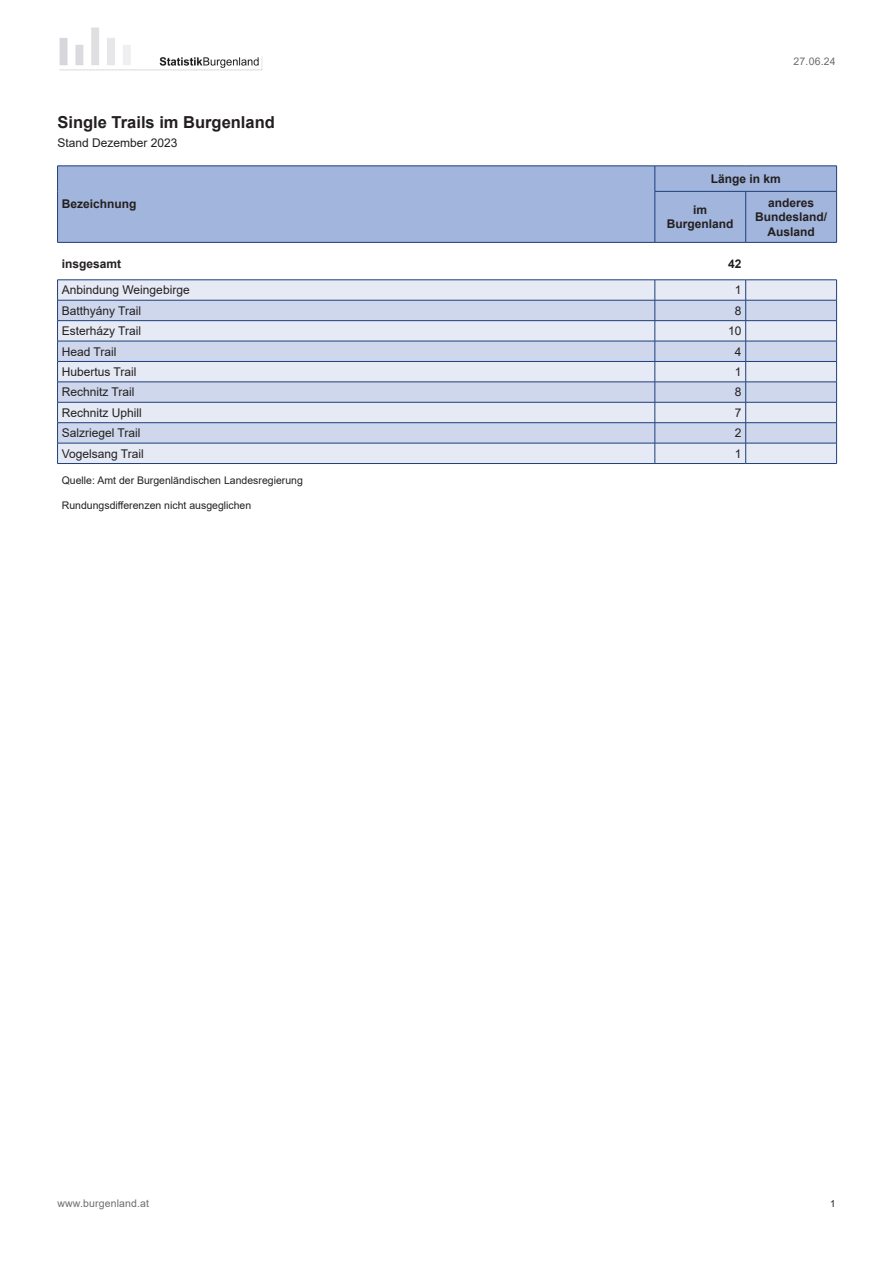
<style>
.page{position:relative;width:893px;height:1263px;background:#fff}
.page>*{position:absolute;margin:0;border:0;box-sizing:border-box;transform-origin:0 0}
.Tabelle_Überschrift_1__Ebene{font:700 16.5px "Arial";color:#231f20}
.Tabellenkörper{font:12px "Arial";color:#231f20}
.Tabellenkopf{font:700 12px/14.4px "Arial";color:#231f20;text-align:center}
.Tabelle_Überschrift_2__Ebene{font:12px "Arial";color:#231f20}
.Tabellenkörper-2{font:700 12px "Arial";color:#231f20}
.Quelle{font:10.5px "Arial";color:#231f20}
.t1{font:10.5px "Arial";letter-spacing:.015em;color:#6c6d70}
.t2{font:9.75px "Arial";color:#231f20}
</style>
<div class="page">
<img style="left:59px;top:27px;width:204px;height:44px">
<div style="left:58px;top:167px;width:778px;height:75px;background:#a2b5dc"></div>
<div style="left:58px;top:281px;width:778px;height:182px;background:#e5eaf5"></div>
<svg style="left:58px;top:301px;width:778px;height:142px;background:#d4dced"></svg>
<hr style="left:57px;top:166px;width:598px;height:1px;background:#1e3e7b">
<svg style="left:57px;top:167px;width:1px;height:24px"></svg>
<hr style="left:655px;top:166px;width:91px;height:1px;background:#1e3e7b">
<svg style="left:655px;top:166px;width:1px;height:25px"></svg>
<hr style="left:746px;top:166px;width:91px;height:1px;background:#1e3e7b">
<svg style="left:836px;top:166px;width:1px;height:25px"></svg>
<hr style="left:57px;top:191px;width:1px;height:51px;background:#1e3e7b">
<hr style="left:655px;top:191px;width:91px;height:1px;background:#1e3e7b">
<hr style="left:655px;top:191px;width:1px;height:51px;background:#1e3e7b">
<hr style="left:746px;top:191px;width:91px;height:1px;background:#1e3e7b">
<hr style="left:745px;top:191px;width:1px;height:51px;background:#1e3e7b">
<hr style="left:836px;top:191px;width:1px;height:51px;background:#1e3e7b">
<hr style="left:57px;top:242px;width:598px;height:1px;background:#1e3e7b">
<hr style="left:655px;top:242px;width:91px;height:1px;background:#1e3e7b">
<hr style="left:746px;top:242px;width:91px;height:1px;background:#1e3e7b">
<hr style="left:57px;top:280px;width:598px;height:1px;background:#1e3e7b">
<hr style="left:655px;top:280px;width:91px;height:1px;background:#1e3e7b">
<hr style="left:746px;top:280px;width:91px;height:1px;background:#1e3e7b">
<hr style="left:57px;top:300px;width:598px;height:1px;background:#1e3e7b">
<hr style="left:655px;top:300px;width:91px;height:1px;background:#1e3e7b">
<hr style="left:746px;top:300px;width:91px;height:1px;background:#1e3e7b">
<hr style="left:57px;top:320px;width:598px;height:1px;background:#1e3e7b">
<hr style="left:655px;top:320px;width:91px;height:1px;background:#1e3e7b">
<hr style="left:746px;top:320px;width:91px;height:1px;background:#1e3e7b">
<hr style="left:57px;top:341px;width:598px;height:1px;background:#1e3e7b">
<hr style="left:655px;top:341px;width:91px;height:1px;background:#1e3e7b">
<hr style="left:746px;top:341px;width:91px;height:1px;background:#1e3e7b">
<hr style="left:57px;top:361px;width:598px;height:1px;background:#1e3e7b">
<hr style="left:655px;top:361px;width:91px;height:1px;background:#1e3e7b">
<hr style="left:746px;top:361px;width:91px;height:1px;background:#1e3e7b">
<hr style="left:57px;top:382px;width:598px;height:1px;background:#1e3e7b">
<hr style="left:655px;top:382px;width:91px;height:1px;background:#1e3e7b">
<hr style="left:746px;top:382px;width:91px;height:1px;background:#1e3e7b">
<hr style="left:57px;top:402px;width:598px;height:1px;background:#1e3e7b">
<hr style="left:655px;top:402px;width:91px;height:1px;background:#1e3e7b">
<hr style="left:746px;top:402px;width:91px;height:1px;background:#1e3e7b">
<hr style="left:57px;top:422px;width:598px;height:1px;background:#1e3e7b">
<hr style="left:655px;top:422px;width:91px;height:1px;background:#1e3e7b">
<hr style="left:746px;top:422px;width:91px;height:1px;background:#1e3e7b">
<hr style="left:57px;top:443px;width:598px;height:1px;background:#1e3e7b">
<svg style="left:57px;top:281px;width:1px;height:182px"></svg>
<hr style="left:655px;top:443px;width:91px;height:1px;background:#1e3e7b">
<svg style="left:655px;top:280px;width:1px;height:183px"></svg>
<hr style="left:746px;top:443px;width:91px;height:1px;background:#1e3e7b">
<svg style="left:745px;top:280px;width:1px;height:183px"></svg>
<svg style="left:836px;top:280px;width:1px;height:183px"></svg>
<hr style="left:57px;top:463px;width:598px;height:1px;background:#1e3e7b">
<hr style="left:655px;top:463px;width:91px;height:1px;background:#1e3e7b">
<hr style="left:746px;top:463px;width:91px;height:1px;background:#1e3e7b">
<p class="Tabelle_Überschrift_1__Ebene" style="left:58px;top:111px;width:219px">Single Trails im Burgenland</p>
<p class="Tabelle_Überschrift_2__Ebene" style="left:58px;top:134px;width:122px">Stand Dezember 2023</p>
<p class="Tabellenkopf" style="left:62px;top:197px;width:76px">Bezeichnung</p>
<p class="t1" style="left:794px;top:54px;width:43px">27.06.24</p>
<p class="Tabellenkopf" style="left:711px;top:172px;width:72px">Länge in km</p>
<p class="Tabellenkopf" style="left:693px;top:203px;width:16px">im</p>
<p class="Tabellenkopf" style="left:667px;top:217px;width:68px">Burgenland</p>
<p class="Tabellenkopf" style="left:755px;top:196px;width:74px">anderes<br>Bundesland/<br>Ausland</p>
<p class="Tabellenkörper-2" style="left:62px;top:255px;width:61px">insgesamt</p>
<p class="Tabellenkörper-2" style="left:728px;top:255px;width:15px">42</p>
<p class="Tabellenkörper" style="left:62px;top:282px;width:129px">Anbindung Weingebirge</p>
<p class="Tabellenkörper" style="left:735px;top:282px;width:8px">1</p>
<p class="Tabellenkörper" style="left:62px;top:302px;width:81px">Batthyány Trail</p>
<p class="Tabellenkörper" style="left:735px;top:302px;width:8px">8</p>
<p class="Tabellenkörper" style="left:62px;top:323px;width:81px">Esterházy Trail</p>
<p class="Tabellenkörper" style="left:728px;top:323px;width:15px">10</p>
<p class="Tabellenkörper" style="left:62px;top:343px;width:56px">Head Trail</p>
<p class="Tabellenkörper" style="left:735px;top:343px;width:8px">4</p>
<p class="Tabellenkörper" style="left:62px;top:364px;width:76px">Hubertus Trail</p>
<p class="Tabellenkörper" style="left:735px;top:364px;width:8px">1</p>
<p class="Tabellenkörper" style="left:62px;top:384px;width:74px">Rechnitz Trail</p>
<p class="Tabellenkörper" style="left:735px;top:384px;width:8px">8</p>
<p class="Tabellenkörper" style="left:62px;top:404px;width:82px">Rechnitz Uphill</p>
<p class="Tabellenkörper" style="left:735px;top:404px;width:8px">7</p>
<p class="Tabellenkörper" style="left:62px;top:425px;width:80px">Salzriegel Trail</p>
<p class="Tabellenkörper" style="left:735px;top:425px;width:8px">2</p>
<p class="Tabellenkörper" style="left:62px;top:445px;width:84px">Vogelsang Trail</p>
<p class="Tabellenkörper" style="left:735px;top:445px;width:8px">1</p>
<p class="Quelle" style="left:62px;top:473px;width:243px">Quelle: Amt der Burgenländischen Landesregierung</p>
<p class="Quelle" style="left:62px;top:498px;width:191px">Rundungsdifferenzen nicht ausgeglichen</p>
<p class="t1" style="left:57px;top:1196px;width:93px">www.burgenland.at</p>
<p class="t2" style="left:830px;top:1197px;width:7px">1</p>
</div>
